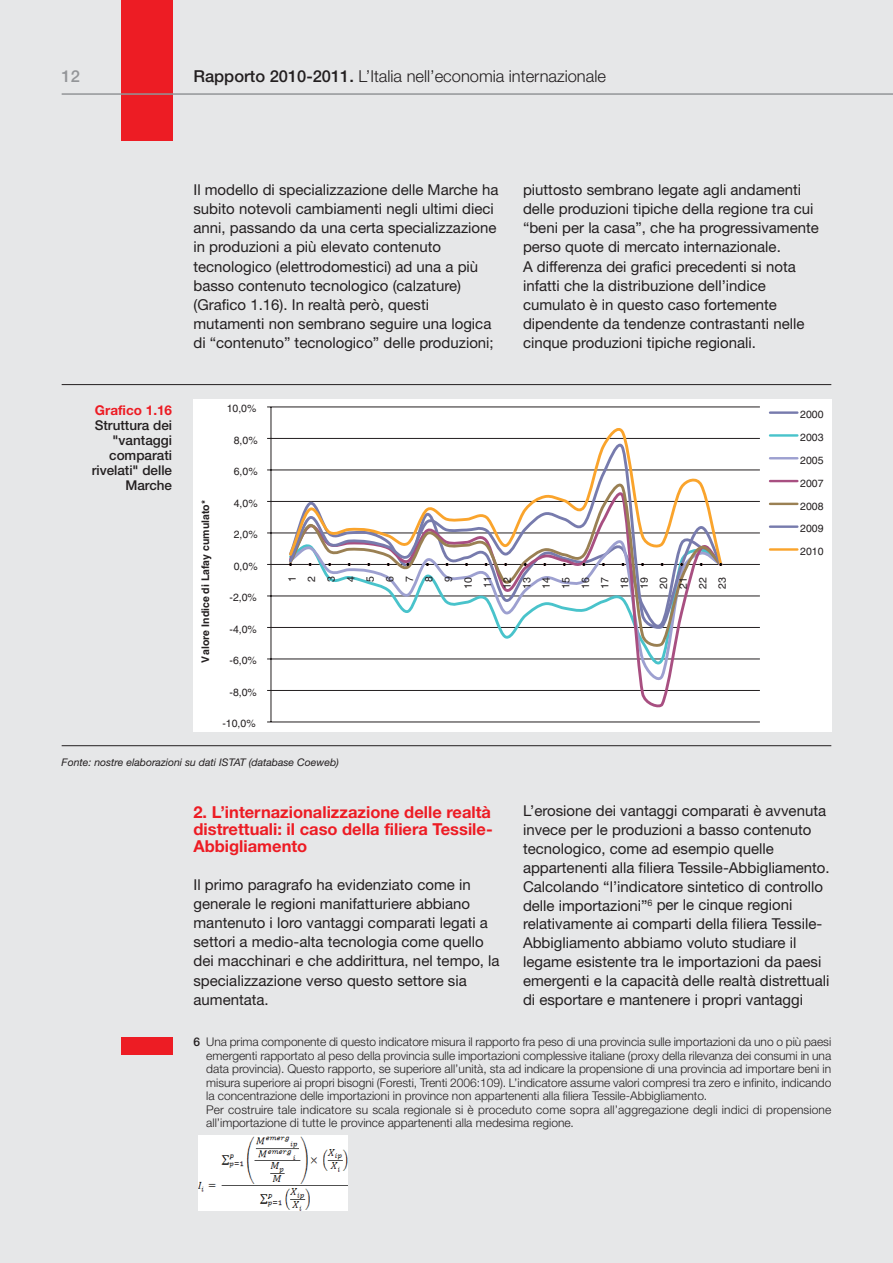
<style>
.page{position:relative;width:893px;height:1263px;background:#e6e7e8}
.page>*{position:absolute;margin:0;border:0;box-sizing:border-box;transform-origin:0 0}
.t1{font:700 16.5px/16.8px "Helvetica Neue";color:#ed1c24;text-align:justify}
.t2{font:300 16.5px "Helvetica Neue";color:#231f20}
.t3{font:500 16.5px "Helvetica Neue";color:#939598}
.t4{font:15px/19.2px "Helvetica Neue";color:#231f20}
.t5{font:500 13.5px/15px "Helvetica Neue";color:#231f20;text-align:right}
.t6{font:700 13.5px "Helvetica Neue";color:#ed1c24}
.t7{font:300 12px/13.5px "Helvetica Neue";color:#231f20}
.t8{font:10.5px/19.5px "Helvetica";color:#231f20;text-align:right}
.t9{font:italic 10.5px "Helvetica Neue";color:#231f20}
.t10{font:700 10.5px "Helvetica";color:#231f20}
.s1{font-weight:500}
</style>
<div class="page">
<div style="left:121px;top:0;width:51px;height:140px;background:#ed1c24"></div>
<hr style="left:62px;top:93px;width:831px;height:2px;background:#939598">
<div style="left:193px;top:399px;width:638px;height:333px;background:#fff"></div>
<hr style="left:271px;top:722px;width:489px;height:1px;background:#231f20">
<hr style="left:271px;top:690px;width:489px;height:1px;background:#231f20">
<hr style="left:271px;top:659px;width:489px;height:1px;background:#231f20">
<hr style="left:271px;top:627px;width:489px;height:1px;background:#231f20">
<hr style="left:271px;top:596px;width:489px;height:1px;background:#231f20">
<hr style="left:271px;top:533px;width:489px;height:1px;background:#231f20">
<hr style="left:271px;top:501px;width:489px;height:1px;background:#231f20">
<hr style="left:271px;top:470px;width:489px;height:1px;background:#231f20">
<hr style="left:271px;top:438px;width:489px;height:1px;background:#231f20">
<hr style="left:271px;top:407px;width:489px;height:1px;background:#231f20">
<hr style="left:271px;top:407px;width:1px;height:315px;background:#231f20">
<hr style="left:271px;top:564px;width:489px;height:1px;background:#231f20">
<svg style="left:287px;top:649px;width:438px;height:59px"></svg>
<svg style="left:499px;top:630px;width:181px;height:19px"></svg>
<svg style="left:287px;top:437px;width:438px;height:193px"></svg>
<svg style="left:287px;top:428px;width:437px;height:140px"></svg>
<hr style="left:770px;top:411px;width:27px;height:3px;background:#777bad">
<hr style="left:770px;top:434px;width:27px;height:3px;background:#49c3cb">
<hr style="left:770px;top:457px;width:27px;height:2px;background:#9da0d0">
<hr style="left:770px;top:480px;width:27px;height:2px;background:#a84f81">
<hr style="left:770px;top:503px;width:27px;height:2px;background:#9a8053">
<hr style="left:770px;top:525px;width:27px;height:3px;background:#777bad">
<hr style="left:770px;top:548px;width:27px;height:3px;background:#faa42c">
<hr style="left:62px;top:384px;width:769px;height:1px;background:#231f20">
<hr style="left:62px;top:745px;width:769px;height:1px;background:#231f20">
<div style="left:122px;top:1037px;width:51px;height:17px;background:#ed1c24"></div>
<img style="left:199px;top:1135px;width:148px;height:76px">
<p class="t3" style="left:62px;top:70px;width:20px">12</p>
<p class="t2" style="left:193px;top:70px;width:414px"><span class="s1">Rapporto 2010-2011.</span> L’Italia nell’economia internazionale</p>
<p class="t6" style="left:95px;top:406px;width:79px">Grafico 1.16</p>
<p class="t5" style="left:92px;top:419px;width:82px">Struttura dei "vantaggi comparati rivelati" delle<br>Marche</p>
<p class="t4" style="left:193px;top:182px;width:306px">Il modello di specializzazione delle Marche ha subito notevoli cambiamenti negli ultimi dieci anni, passando da una certa specializzazione in produzioni a più elevato contenuto tecnologico (elettrodomestici) ad una a più basso contenuto tecnologico (calzature) (Grafico 1.16). In realtà però, questi mutamenti non sembrano seguire una logica di “contenuto” tecnologico” delle produzioni;</p>
<p class="t4" style="left:523px;top:182px;width:297px">piuttosto sembrano legate agli andamenti delle produzioni tipiche della regione tra cui “beni per la casa”, che ha progressivamente perso quote di mercato internazionale.<br>A differenza dei grafici precedenti si nota infatti che la distribuzione dell’indice cumulato è in questo caso fortemente dipendente da tendenze contrastanti nelle cinque produzioni tipiche regionali.</p>
<p class="t10" style="left:202px;top:663px;width:164px;rotate:-90deg">Valore Indice di Lafay cumulato*</p>
<p class="t8" style="left:227px;top:400px;width:31px">10,0%</p>
<p class="t8" style="left:234px;top:431px;width:25px">8,0%</p>
<p class="t8" style="left:234px;top:463px;width:25px">6,0%</p>
<p class="t8" style="left:234px;top:494px;width:25px">4,0%</p>
<p class="t8" style="left:234px;top:526px;width:25px">2,0%</p>
<p class="t8" style="left:234px;top:557px;width:25px">0,0%</p>
<p class="t8" style="left:230px;top:589px;width:29px">-2,0%</p>
<p class="t8" style="left:230px;top:620px;width:29px">-4,0%</p>
<p class="t8" style="left:230px;top:652px;width:29px">-6,0%</p>
<p class="t8" style="left:230px;top:683px;width:29px">-8,0%</p>
<p class="t8" style="left:222px;top:715px;width:35px">-10,0%</p>
<p class="t8" style="left:283px;top:589px;width:15px;rotate:-90deg">1<br>2<br>3<br>4<br>5<br>6<br>7<br>8<br>9<br>10<br>11<br>12<br>13<br>14<br>15<br>16<br>17<br>18<br>19<br>20<br>21<br>22<br>23</p>
<p class="t8" style="left:800px;top:404px;width:25px;line-height:22.8px;text-align:justify">2000<br>2003<br>2005<br>2007<br>2008<br>2009<br>2010</p>
<p class="t9" style="left:62px;top:758px;width:279px">Fonte: nostre elaborazioni su dati ISTAT (database Coeweb)</p>
<p class="t1" style="left:193px;top:805px;width:301px">2. L’internazionalizzazione delle realtà distrettuali: il caso della filiera Tessile-Abbigliamento</p>
<p class="t4" style="left:193px;top:877px;width:308px">Il primo paragrafo ha evidenziato come in generale le regioni manifatturiere abbiano mantenuto i loro vantaggi comparati legati a settori a medio-alta tecnologia come quello dei macchinari e che addirittura, nel tempo, la specializzazione verso questo settore sia aumentata.</p>
<p class="t4" style="left:523px;top:803px;width:308px;line-height:18.8px">L’erosione dei vantaggi comparati è avvenuta invece per le produzioni a basso contenuto tecnologico, come ad esempio quelle appartenenti alla filiera Tessile-Abbigliamento.<br>Calcolando “l’indicatore sintetico di controllo delle importazioni”<sup>6</sup> per le cinque regioni relativamente ai comparti della filiera Tessile-Abbigliamento abbiamo voluto studiare il legame esistente tra le importazioni da paesi emergenti e la capacità delle realtà distrettuali di esportare e mantenere i propri vantaggi</p>
<p class="t7" style="left:206px;top:1036px;width:627px;text-indent:-13px"><span class="s1">6</span> Una prima componente di questo indicatore misura il rapporto fra peso di una provincia sulle importazioni da uno o più paesi emergenti rapportato al peso della provincia sulle importazioni complessive italiane (proxy della rilevanza dei consumi in una data provincia). Questo rapporto, se superiore all’unità, sta ad indicare la propensione di una provincia ad importare beni in misura superiore ai propri bisogni (Foresti, Trenti 2006:109). L’indicatore assume valori compresi tra zero e infinito, indicando la concentrazione delle importazioni in province non appartenenti alla filiera Tessile-Abbigliamento.<br>Per costruire tale indicatore su scala regionale si è proceduto come sopra all’aggregazione degli indici di propensione all’importazione di tutte le province appartenenti alla medesima regione.</p>
</div>
